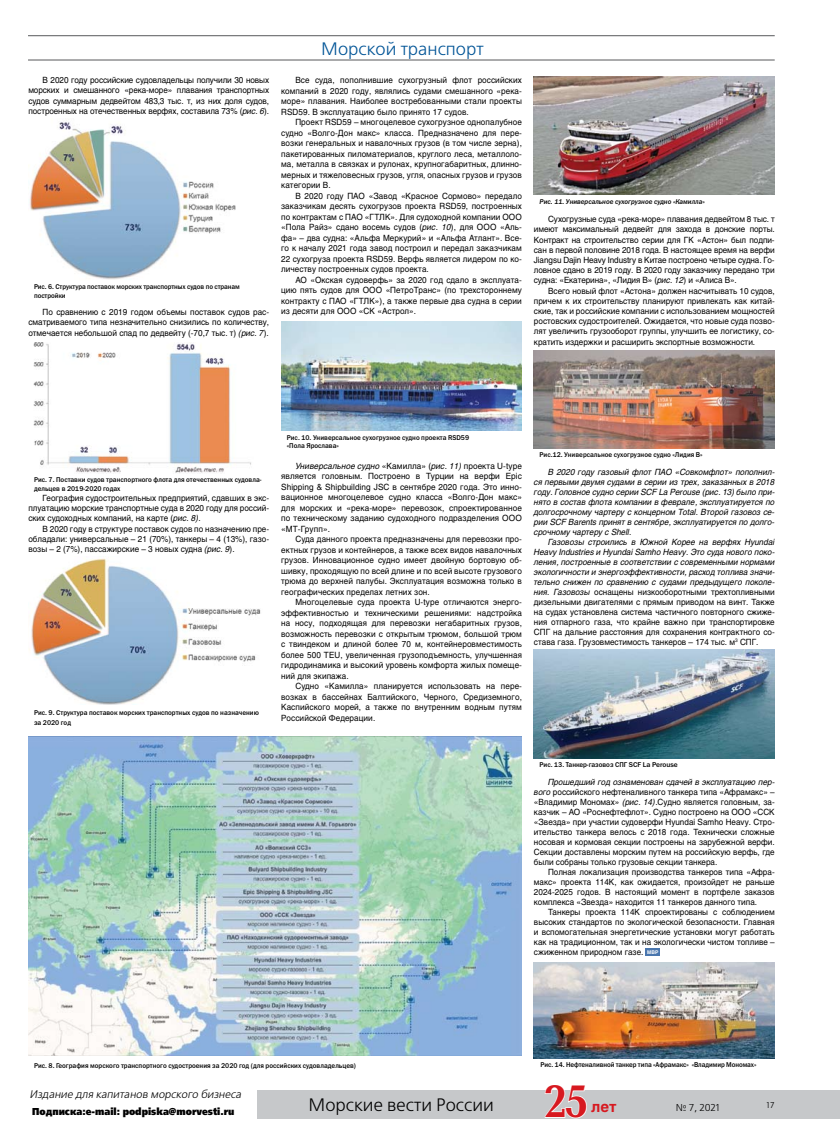
<style>
.page{position:relative;width:840px;height:1146px;background:#fff}
.page>*{position:absolute;margin:0;border:0;box-sizing:border-box;transform-origin:0 0}
.t1{font:700 47px "Baltica C";color:#d71920;scale:.94 1}
.t2{font:18px "Free Set C";color:#000}
.t3{font:18px "Free Set C";color:#005496}
.t4{font:700 15px "Helios";color:#d71920}
.t5{font:italic 11px "Free Set C";color:#000}
.t6{font:10px "Free Set Black C";color:#000;scale:.9 1}
.t7{font:10px "Free Set C";color:#000}
.t8{font:8.5px/10.5px "Helios";color:#000;text-align:justify;scale:.95 1}
.t9{font:italic 8.5px/10px "Helios";color:#000;text-align:justify;scale:.95 1}
.t10{font:8.5px/10.5px "Helios";color:#000;text-align:justify;scale:.96 1}
.t11{font:8px "AG Avalanche";color:#000}
.t12{font:7px/8.4px "Franklin Gothic Medium C";color:#000;scale:.95 1}
.t13{font:7px/8.4px "Franklin Gothic Medium C";color:#000;scale:.94 1}
.t14{font:italic 7px "Franklin Gothic Medium C";color:#000;scale:.95 1}
.s1{font-style:italic}
.s2{font-style:normal}
</style>
<div class="page">
<hr style="left:28px;top:35px;width:746px;height:1px;background:#58595b">
<hr style="left:28px;top:60px;width:746px;height:1px;background:#58595b">
<div style="left:257px;top:1089px;width:582px;height:29px;background:#c6c8ca"></div>
<svg style="left:543px;top:1089px;width:44px;height:29px"></svg>
<img style="left:28px;top:736px;width:493px;height:319px">
<img style="left:28px;top:122px;width:208px;height:158px">
<img style="left:33px;top:343px;width:218px;height:130px">
<img style="left:29px;top:558px;width:232px;height:146px">
<img style="left:281px;top:322px;width:240px;height:108px">
<img style="left:533px;top:350px;width:241px;height:98px">
<img style="left:533px;top:649px;width:241px;height:109px">
<div style="left:645px;top:947px;width:14px;height:8px;background:#4976ae"></div>
<img style="left:533px;top:77px;width:241px;height:117px">
<img style="left:533px;top:962px;width:241px;height:95px">
<p class="t8" style="left:28px;top:75px;width:255px;line-height:10.2px;text-indent:14px">В 2020 году российские судовладельцы получили 30 новых морских и смешанного «река-море» плавания транспортных судов суммарным дедвейтом 483,3 тыс. т, из них доля судов, построенных на отечественных верфях, составила 73% (<span class="s1">рис. 6</span>).</p>
<p class="t13" style="left:34px;top:283px;width:220px">Рис. 6. Структура поставок морских транспортных судов по странам постройки</p>
<p class="t8" style="left:28px;top:307px;width:255px;line-height:10.2px;text-indent:14px">По сравнению с 2019 годом объемы поставок судов рас&shy;сматриваемого типа незначительно снизились по количеству, отмечается небольшой спад по дедвейту (-70,7 тыс. т) <span class="s1">(рис. 7</span>).</p>
<h2 class="t3" style="left:321px;top:39px;width:164px">Морской транспорт</h2>
<p class="t8" style="left:281px;top:75px;width:255px;text-indent:14px">Все суда, пополнившие сухогрузный флот российских компаний в 2020 году, являлись судами смешанного «река&shy;море» плавания. Наиболее востребованными стали проекты RSD59. В эксплуатацию было принято 17 судов.</p>
<p class="t8" style="left:281px;top:117px;width:255px;text-indent:14px">Проект RSD59 – многоцелевое сухогрузное однопалубное судно «Волго-Дон макс» класса. Предназначено для пере&shy;возки генеральных и навалочных грузов (в том числе зерна), пакетированных пиломатериалов, круглого леса, металлоло&shy;ма, металла в связках и рулонах, крупногабаритных, длинно&shy;мерных и тяжеловесных грузов, угля, опасных грузов и грузов категории В.</p>
<p class="t8" style="left:281px;top:190px;width:255px;text-indent:14px">В 2020 году ПАО «Завод «Красное Сормово» передало заказчикам десять сухогрузов проекта RSD59, построенных по контрактам с ПАО «ГТЛК». Для судоходной компании ООО «Пола Райз» сдано восемь судов (<span class="s1">рис. 10</span>), для ООО «Аль&shy;фа» – два судна: «Альфа Меркурий» и «Альфа Атлант». Все&shy;го к началу 2021 года завод построил и передал заказчикам 22 сухогруза проекта RSD59. Верфь является лидером по ко&shy;личеству построенных судов проекта.</p>
<p class="t8" style="left:281px;top:274px;width:255px;text-indent:14px">АО «Окская судоверфь» за 2020 год сдало в эксплуата&shy;цию пять судов для ООО «ПетроТранс» (по трехстороннему контракту с ПАО «ГТЛК»), а также первые два судна в серии из десяти для ООО «СК «Астрол».</p>
<p class="t14" style="left:539px;top:198px;width:175px">Рис. 11. Универсальное сухогрузное судно «Камилла<span class="s2">»</span></p>
<p class="t8" style="left:533px;top:214px;width:255px;line-height:10.2px;text-indent:14px">Сухогрузные суда «река-море» плавания дедвейтом 8 тыс. т имеют максимальный дедвейт для захода в донские порты.<br>Контракт на строительство серии для ГК «Астон» был подпи&shy;сан в первой половине 2018 года. В настоящее время на верфи Jiangsu Dajin Heavy Industry в Китае построено четыре судна. Го&shy;ловное сдано в 2019 году. В 2020 году заказчику передано три судна: «Екатерина», «Лидия В» (<span class="s1">рис. 12</span>) и «Алиса В».</p>
<p class="t8" style="left:533px;top:285px;width:255px;line-height:10.2px;text-indent:14px">Всего новый флот «Астона» должен насчитывать 10 судов, причем к их строительству планируют привлекать как китай&shy;ские, так и российские компании с использованием мощностей ростовских судостроителей. Ожидается, что новые суда позво&shy;лят увеличить грузооборот группы, улучшить ее логистику, со&shy;кратить издержки и расширить экспортные возможности.</p>
<p class="t12" style="left:34px;top:475px;width:241px">Рис. 7. Поставки судов транспортного флота для отечественных судовла&shy;дельцев в 2019-2020 годах</p>
<p class="t8" style="left:28px;top:492px;width:255px;line-height:10.2px;text-indent:14px">География судостроительных предприятий, сдавших в экс&shy;плуатацию морские транспортные суда в 2020 году для россий&shy;ских судоходных компаний, на карте (<span class="s1">рис. 8).</span></p>
<p class="t8" style="left:28px;top:523px;width:255px;line-height:10.2px;text-indent:14px">В 2020 году в структуре поставок судов по назначению пре&shy;обладали: универсальные – 21 (70%), танкеры – 4 (13%), газо&shy;возы – 2 (7%), пассажирские – 3 новых судна <span class="s1">(рис. 9</span>).</p>
<p class="t12" style="left:34px;top:707px;width:238px;line-height:10.2px">Рис. 9. Структура поставок морских транспортных судов по назначению за 2020 год</p>
<p class="t12" style="left:287px;top:433px;width:193px">Рис. 10. Универсальное сухогрузное судно проекта RSD59 «Пола Ярослава»</p>
<p class="t10" style="left:281px;top:460px;width:252px;text-indent:14px"><span class="s1">Универсальное судно</span> «Камилла» (<span class="s1">рис. 11)</span> проекта U-type является головным. Построено в Турции на верфи Epic Shipping &amp; Shipbuilding JSC в сентябре 2020 года. Это инно&shy;вационное многоцелевое судно класса «Волго-Дон макс» для морских и «река-море» перевозок, спроектированное по техническому заданию судоходного подразделения ООО «МТ-Групп».</p>
<p class="t8" style="left:281px;top:533px;width:255px;text-indent:14px">Суда данного проекта предназначены для перевозки про&shy;ектных грузов и контейнеров, а также всех видов навалочных грузов. Инновационное судно имеет двойную бортовую об&shy;шивку, проходящую по всей длине и по всей высоте грузового трюма до верхней палубы. Эксплуатация возможна только в географических пределах летних зон.</p>
<p class="t8" style="left:281px;top:596px;width:255px;text-indent:14px">Многоцелевые суда проекта U-type отличаются энерго&shy;эффективностью и техническими решениями: надстройка на носу, подходящая для перевозки негабаритных грузов, возможность перевозки с открытым трюмом, большой трюм с твиндеком и длиной более 70 м, контейнеровместимость более 500 TEU, увеличенная грузоподъемность, улучшенная гидродинамика и высокий уровень комфорта жилых помеще&shy;ний для экипажа.</p>
<p class="t8" style="left:281px;top:680px;width:255px;text-indent:14px">Судно «Камилла» планируется использовать на пере&shy;возках в бассейнах Балтийского, Черного, Средиземного, Каспийского морей, а также по внутренним водным путям Российской Федерации.</p>
<p class="t12" style="left:539px;top:450px;width:173px">Рис.12. Универсальное сухогрузное судно «Лидия В»</p>
<p class="t9" style="left:533px;top:466px;width:255px;text-indent:14px">В 2020 году газовый флот ПАО «Совкомфлот» пополнил&shy;ся первыми двумя судами в серии из трех, заказанных в 2018 году. Головное судно серии SCF La Perouse (рис. 13) было при&shy;нято в состав флота компании в феврале, эксплуатируется по долгосрочному чартеру с концерном Total. Второй газовоз се&shy;рии SCF Barents принят в сентябре, эксплуатируется по долго&shy;срочному чартеру с Shell.</p>
<p class="t8" style="left:533px;top:536px;width:255px;line-height:10px;text-indent:14px"><span class="s1">Газовозы строились в Южной Корее на верфях Hyundai Heavy Industries и Hyundai Samho Heavy. Это суда нового поко&shy;ления, построенные в соответствии с современными нормами экологичности и энергоэффективности, расход топлива значи&shy;тельно снижен по сравнению с судами предыдущего поколе&shy;ния. Газовозы</span> оснащены низкооборотными трехтопливными дизельными двигателями с прямым приводом на винт. Также на судах установлена система частичного повторного сжиже&shy;ния отпарного газа, что крайне важно при транспортировке СПГ на дальние расстояния для сохранения контрактного со&shy;става газа. Грузовместимость танкеров – 174 тыс. м<sup>3</sup> СПГ.</p>
<p class="t12" style="left:539px;top:760px;width:147px">Рис. 13. Танкер-газовоз СПГ SCF La Perouse</p>
<p class="t8" style="left:533px;top:776px;width:255px;line-height:10px;text-indent:14px"><span class="s1">Прошедший год ознаменован сдачей в эксплуатацию пер&shy;вого</span> российского нефтеналивного танкера типа «Афрамакс» – «Владимир Мономах» <span class="s1">(рис. 14).</span>Судно является головным, за&shy;казчик – АО «Роснефтефлот». Судно построено на ООО «ССК «Звезда» при участии судоверфи Hyundai Samho Heavy. Стро&shy;ительство танкера велось с 2018 года. Технически сложные носовая и кормовая секции построены на зарубежной верфи.<br>Секции доставлены морским путем на российскую верфь, где были собраны только грузовые секции танкера.</p>
<p class="t8" style="left:533px;top:866px;width:255px;line-height:10px;text-indent:14px">Полная локализация производства танкеров типа «Афра&shy;макс» проекта 114К, как ожидается, произойдет не раньше 2024-2025 годов. В настоящий момент в портфеле заказов комплекса «Звезда» находится 11 танкеров данного типа.</p>
<p class="t8" style="left:533px;top:906px;width:255px;line-height:10px;text-indent:14px">Танкеры проекта 114К спроектированы с соблюдением высоких стандартов по экологической безопасности. Главная и вспомогательная энергетические установки могут работать как на традиционном, так и на экологически чистом топливе – сжиженном природном газе. <sup>МВР</sup></p>
<p class="t12" style="left:34px;top:1060px;width:340px">Рис. 8. География морского транспортного судостроения за 2020 год (для российских судовладельцев)</p>
<p class="t13" style="left:540px;top:1060px;width:231px">Рис. 14. Нефтеналивной танкер типа «Афрамакс» «Владимир Мономах»</p>
<p class="t5" style="left:29px;top:1088px;width:215px">Издание для капитанов морского бизнеса</p>
<p class="t6" style="left:32px;top:1105px;width:226px">Подписка:e-mail: podpiska@morvesti.ru</p>
<h1 class="t1" style="left:543px;top:1076px;width:49px">25</h1>
<h2 class="t2" style="left:308px;top:1094px;width:187px">Морские вести России</h2>
<p class="t11" style="left:765px;top:1099px;width:10px">17</p>
<p class="t7" style="left:675px;top:1101px;width:45px">№ 7, 2021</p>
<h3 class="t4" style="left:590px;top:1097px;width:27px">лет</h3>
</div>
